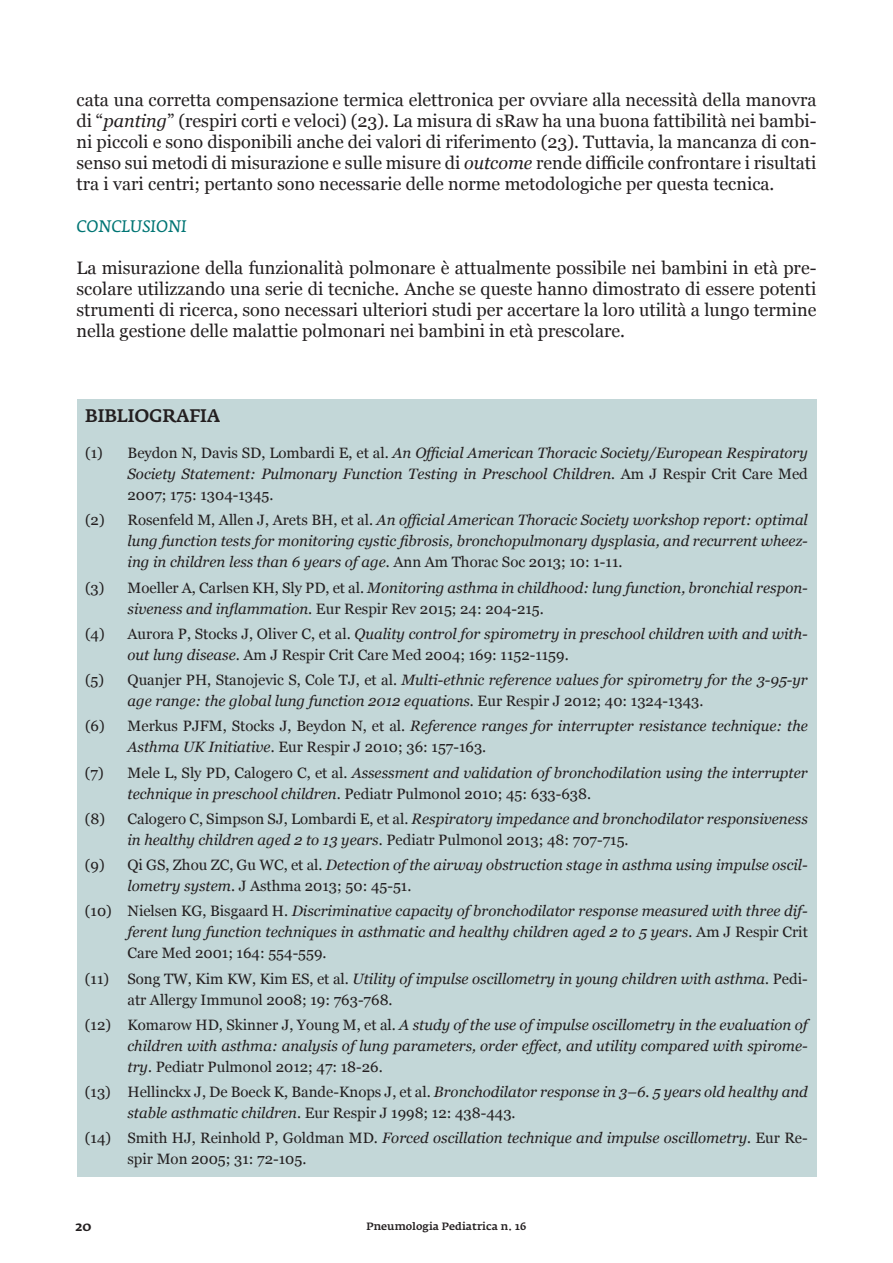
<style>
.page{position:relative;width:893px;height:1263px;background:#fff}
.page>*{position:absolute;margin:0;border:0;box-sizing:border-box;transform-origin:0 0}
.t1{font:18px/21px "Georgia";color:#231f20;text-align:justify}
.t2{font:500 18px "Fedra Serif A Pro";letter-spacing:-.01em;color:#231f20}
.t3{font:italic 16.5px "Fedra Serif A Pro";color:#007574}
.t4{font:italic 15px/21px "Georgia";color:#231f20}
.t5{font:15px/21px "Georgia";color:#231f20}
.t6{font:500 13.5px "Fedra Serif A Pro";color:#231f20}
.t7{font:500 10.5px "Fedra Serif A Pro";color:#231f20}
.s1{font-style:italic}
.s2{font-style:normal}
</style>
<div class="page">
<div style="left:77px;top:400px;width:739px;height:777px;background:#c3d7d8"></div>
<p class="t1" style="left:77px;top:88px;width:741px">cata una corretta compensazione termica elettronica per ovviare alla necessità della manovra di “<span class="s1">panting</span>” (respiri corti e veloci) (23). La misura di sRaw ha una buona fattibilità nei bambi&shy;ni piccoli e sono disponibili anche dei valori di riferimento (23). Tuttavia, la mancanza di con&shy;senso sui metodi di misurazione e sulle misure di <span class="s1">outcome</span> rende difficile confrontare i risultati tra i vari centri; pertanto sono necessarie delle norme metodologiche per questa tecnica.</p>
<p class="t3" style="left:77px;top:215px;width:112px">CONCLUSIONI</p>
<p class="t1" style="left:77px;top:256px;width:741px">La misurazione della funzionalità polmonare è attualmente possibile nei bambini in età pre&shy;scolare utilizzando una serie di tecniche. Anche se queste hanno dimostrato di essere potenti strumenti di ricerca, sono necessari ulteriori studi per accertare la loro utilità a lungo termine nella gestione delle malattie polmonari nei bambini in età prescolare.</p>
<p class="t2" style="left:85px;top:405px;width:137px">BIBLIOGRAFIA</p>
<p class="t4" style="left:128px;top:442px;width:682px;text-align:justify;text-indent:-43px"><span class="s2">(1) Beydon N, Davis SD, Lombardi E, et al.</span> An Official American Thoracic Society/European Respiratory Society Statement: Pulmonary Function Testing in Preschool Children. <span class="s2">Am J Respir Crit Care Med 2007; 175: 1304-1345.</span></p>
<p class="t4" style="left:128px;top:509px;width:682px;text-align:justify;text-indent:-43px"><span class="s2">(2) Rosenfeld M, Allen J, Arets BH, et al.</span> An official American Thoracic Society workshop report: optimal lung function tests for monitoring cystic fibrosis, bronchopulmonary dysplasia, and recurrent wheez&shy;ing in children less than 6 years of age. <span class="s2">Ann Am Thorac Soc 2013; 10: 1-11.</span></p>
<p class="t4" style="left:128px;top:576px;width:682px;text-indent:-43px"><span class="s2">(3) Moeller A, Carlsen KH, Sly PD, et al.</span> Monitoring asthma in childhood: lung function, bronchial respon&shy;siveness and inflammation<span class="s2">. Eur Respir Rev 2015; 24: 204-215.</span></p>
<p class="t5" style="left:128px;top:623px;width:682px;text-indent:-43px">(4) Aurora P, Stocks J, Oliver C, et al. <span class="s1">Quality control for spirometry in preschool children with and with&shy;out lung disease</span>. Am J Respir Crit Care Med 2004; 169: 1152-1159.</p>
<p class="t4" style="left:128px;top:669px;width:682px;text-indent:-43px"><span class="s2">(5) Quanjer PH, Stanojevic S, Cole TJ, et al.</span> Multi-ethnic reference values for spirometry for the 3-95-yr age range: the global lung function 2012 equations. <span class="s2">Eur Respir J 2012; 40: 1324-1343.</span></p>
<p class="t4" style="left:128px;top:715px;width:682px;text-indent:-43px"><span class="s2">(6) Merkus PJFM, Stocks J, Beydon N, et al.</span> Reference ranges for interrupter resistance technique: the<br>Asthma UK Initiative. <span class="s2">Eur Respir J 2010; 36: 157-163.</span></p>
<p class="t4" style="left:127px;top:761px;width:682px;text-indent:-43px"><span class="s2">(7) Mele L, Sly PD, Calogero C, et al.</span> Assessment and validation of bronchodilation using the interrupter technique in preschool children<span class="s2">. Pediatr Pulmonol 2010; 45: 633-638.</span></p>
<p class="t4" style="left:127px;top:807px;width:682px;text-indent:-43px"><span class="s2">(8) Calogero C, Simpson SJ, Lombardi E, et al.</span> Respiratory impedance and bronchodilator responsiveness in healthy children aged 2 to 13 years. <span class="s2">Pediatr Pulmonol 2013; 48: 707-715.</span></p>
<p class="t4" style="left:127px;top:854px;width:682px;text-indent:-43px"><span class="s2">(9) Qi GS, Zhou ZC, Gu WC, et al.</span> Detection of the airway obstruction stage in asthma using impulse oscil&shy;lometry system<span class="s2">. J Asthma 2013; 50: 45-51.</span></p>
<p class="t4" style="left:127px;top:900px;width:682px;text-align:justify;text-indent:-43px"><span class="s2">(10) Nielsen KG, Bisgaard H.</span> Discriminative capacity of bronchodilator response measured with three dif&shy;ferent lung function techniques in asthmatic and healthy children aged 2 to 5 years. <span class="s2">Am J Respir Crit Care Med 2001; 164: 554-559.</span></p>
<p class="t5" style="left:127px;top:967px;width:682px;text-indent:-43px">(11) Song TW, Kim KW, Kim ES, et al. <span class="s1">Utility of impulse oscillometry in young children with asthma.</span> Pedi&shy;atr Allergy Immunol 2008; 19: 763-768.</p>
<p class="t4" style="left:127px;top:1013px;width:682px;text-align:justify;text-indent:-43px"><span class="s2">(12) Komarow HD, Skinner J, Young M, et al.</span> A study of the use of impulse oscillometry in the evaluation of children with asthma: analysis of lung parameters, order effect, and utility compared with spirome&shy;try. <span class="s2">Pediatr Pulmonol 2012; 47: 18-26.</span></p>
<p class="t4" style="left:127px;top:1081px;width:682px;text-indent:-43px"><span class="s2">(13) Hellinckx J, De Boeck K, Bande-Knops J, et al.</span> Bronchodilator response in 3–6. 5 years old healthy and stable asthmatic children<span class="s2">. Eur Respir J 1998; 12: 438-443.</span></p>
<p class="t5" style="left:127px;top:1127px;width:682px;text-indent:-43px">(14) Smith HJ, Reinhold P, Goldman MD. <span class="s1">Forced oscillation technique and impulse oscillometry.</span> Eur Re&shy;spir Mon 2005; 31: 72-105.</p>
<p class="t6" style="left:75px;top:1218px;width:17px">20</p>
<p class="t7" style="left:367px;top:1220px;width:161px">Pneumologia Pediatrica n. 16</p>
</div>
